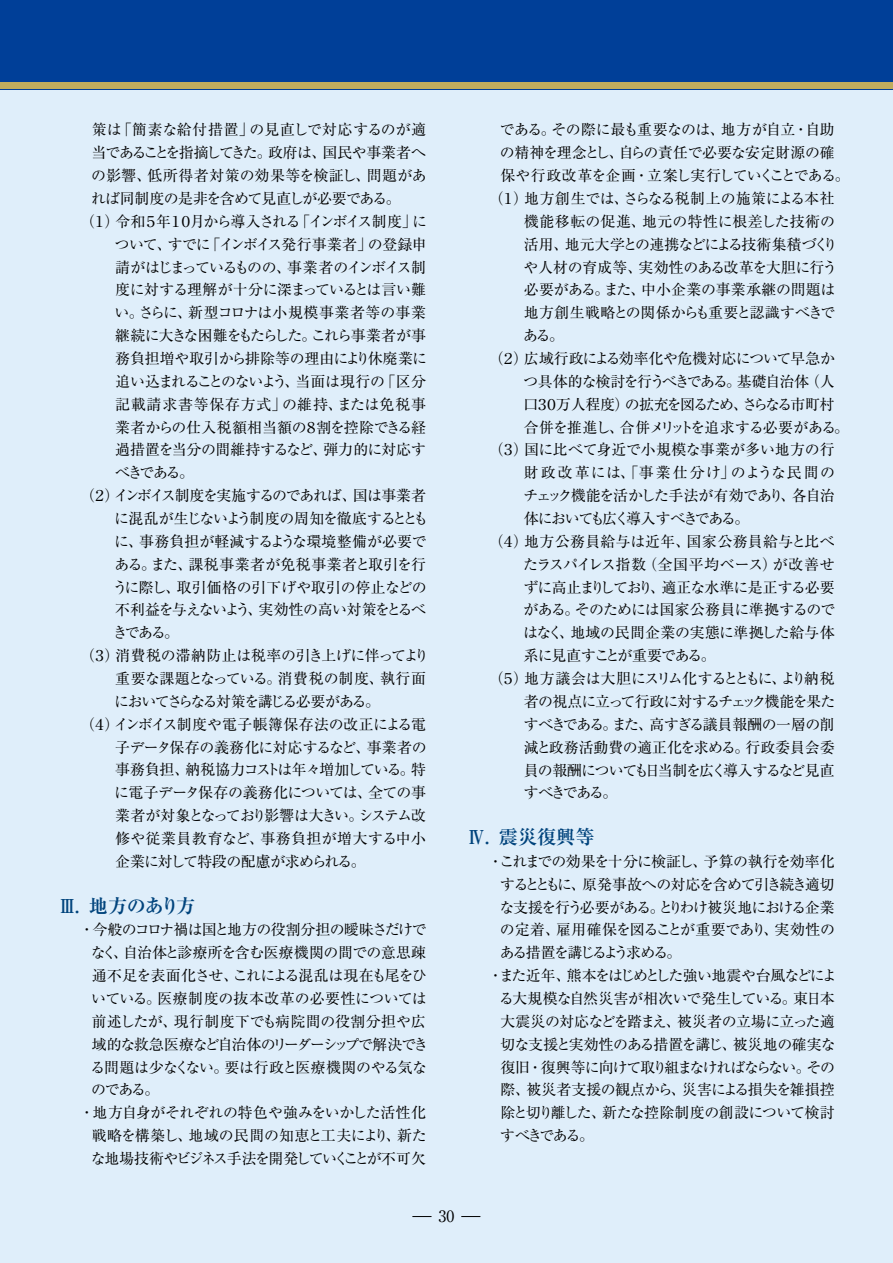
<style>
.page{position:relative;width:893px;height:1263px;background:#fff}
.page>*{position:absolute;margin:0;border:0;box-sizing:border-box;transform-origin:0 0}
.t1{font:700 19.2px "Ryumin Pro";color:#00437c}
.t2{font:15.75px "Ryumin Pro";color:#000}
.t3{font:14.85px "Ryumin Pro";letter-spacing:-.035em;color:#000}
.t4{font:14.85px "Ryumin Pro";letter-spacing:-.08em;color:#000}
.t5{font:14.85px "Ryumin Pro";letter-spacing:-.065em;color:#000}
.t6{font:14.85px "Ryumin Pro";letter-spacing:-.075em;color:#000}
.t7{font:14.85px "Ryumin Pro";letter-spacing:-.005em;color:#000}
.t8{font:14.85px "Ryumin Pro";color:#000}
.t9{font:14.85px "Ryumin Pro";letter-spacing:-.01em;color:#000}
.t10{font:14.85px "Ryumin Pro";letter-spacing:-.055em;color:#000}
.t11{font:14.85px "Ryumin Pro";letter-spacing:-.015em;color:#000}
.t12{font:14.85px "Ryumin Pro";letter-spacing:.01em;color:#000}
.t13{font:14.85px "Ryumin Pro";letter-spacing:.005em;color:#000}
.t14{font:14.85px "Ryumin Pro";letter-spacing:-.115em;color:#000}
.t15{font:14.85px "Ryumin Pro";letter-spacing:-.06em;color:#000}
.t16{font:14.85px "Ryumin Pro";letter-spacing:.03em;color:#000}
.t17{font:14.85px "Ryumin Pro";letter-spacing:-.095em;color:#000}
.t18{font:14.85px "Ryumin Pro";letter-spacing:-.125em;color:#000}
.t19{font:14.85px "Ryumin Pro";letter-spacing:-.09em;color:#000}
.t20{font:14.85px "Ryumin Pro";letter-spacing:.04em;color:#000}
.t21{font:14.85px "Ryumin Pro";letter-spacing:-.11em;color:#000}
.t22{font:14.85px "Ryumin Pro";letter-spacing:-.07em;color:#000}
.t23{font:14.85px "Ryumin Pro";letter-spacing:.015em;color:#000}
.t24{font:14.85px "Ryumin Pro";letter-spacing:-.085em;color:#000}
.t25{font:14.85px "Ryumin Pro";letter-spacing:.02em;color:#000}
.t26{font:14.85px "Ryumin Pro";letter-spacing:.055em;color:#000}
.t27{font:14.85px "Ryumin Pro";letter-spacing:.105em;color:#000}
.t28{font:14.85px "Ryumin Pro";letter-spacing:-.105em;color:#000}
.t29{font:14.85px "Ryumin Pro";letter-spacing:-.135em;color:#000}
</style>
<div class="page">
<div style="left:0;top:86px;width:893px;height:1177px;background:#dfeefa"></div>
<div style="left:0;top:0;width:893px;height:89px;background:#003f98"></div>
<svg style="left:461px;top:1216px;width:19px;height:1px"></svg>
<svg style="left:412px;top:1216px;width:19px;height:1px"></svg>
<div style="left:0;top:83px;width:893px;height:6px;background:#c0ad5e"></div>
<p class="t12" style="left:92px;top:118px;width:336px">策は「簡素な給付措置」の見直しで対応するのが適</p>
<p class="t6" style="left:92px;top:141px;width:336px">当であることを指摘してきた。政府は、国民や事業者へ</p>
<p class="t20" style="left:91px;top:164px;width:337px">の影響、低所得者対策の効果等を検証し、問題があ</p>
<p class="t3" style="left:91px;top:187px;width:311px">れば同制度の是非を含めて見直しが必要である。</p>
<p class="t18" style="left:80px;top:210px;width:348px">（１）令和５年１０月から導入される「インボイス制度」に</p>
<p class="t3" style="left:115px;top:232px;width:313px">ついて、すでに「インボイス発行事業者」の登録申</p>
<p class="t21" style="left:115px;top:255px;width:312px">請がはじまっているものの、事業者のインボイス制</p>
<p class="t3" style="left:115px;top:278px;width:312px">度に対する理解が十分に深まっているとは言い難</p>
<p class="t13" style="left:115px;top:301px;width:313px">い。さらに、新型コロナは小規模事業者等の事業</p>
<p class="t4" style="left:115px;top:324px;width:312px">継続に大きな困難をもたらした。これら事業者が事</p>
<p class="t3" style="left:115px;top:347px;width:313px">務負担増や取引から排除等の理由により休廃業に</p>
<p class="t6" style="left:115px;top:370px;width:312px">追い込まれることのないよう、当面は現行の「区分</p>
<p class="t26" style="left:115px;top:392px;width:312px">記載請求書等保存方式」の維持、または免税事</p>
<p class="t9" style="left:115px;top:415px;width:312px">業者からの仕入税額相当額の８割を控除できる経</p>
<p class="t9" style="left:115px;top:438px;width:312px">過措置を当分の間維持するなど、弾力的に対応す</p>
<p class="t3" style="left:115px;top:461px;width:80px">べきである。</p>
<p class="t4" style="left:80px;top:484px;width:347px">（２）インボイス制度を実施するのであれば、国は事業者</p>
<p class="t6" style="left:114px;top:507px;width:316px">に混乱が生じないよう制度の周知を徹底するととも</p>
<p class="t13" style="left:114px;top:530px;width:314px">に、事務負担が軽減するような環境整備が必要で</p>
<p class="t25" style="left:115px;top:552px;width:313px">ある。また、課税事業者が免税事業者と取引を行</p>
<p class="t7" style="left:113px;top:575px;width:315px">うに際し、取引価格の引下げや取引の停止などの</p>
<p class="t4" style="left:115px;top:598px;width:312px">不利益を与えないよう、実効性の高い対策をとるべ</p>
<p class="t3" style="left:113px;top:621px;width:68px">きである。</p>
<p class="t11" style="left:80px;top:644px;width:350px">（３）消費税の滞納防止は税率の引き上げに伴ってより</p>
<p class="t13" style="left:115px;top:667px;width:312px">重要な課題となっている。消費税の制度、執行面</p>
<p class="t28" style="left:114px;top:690px;width:267px">においてさらなる対策を講じる必要がある。</p>
<p class="t7" style="left:80px;top:712px;width:347px">（４）インボイス制度や電子帳簿保存法の改正による電</p>
<p class="t3" style="left:115px;top:735px;width:313px">子データ保存の義務化に対応するなど、事業者の</p>
<p class="t22" style="left:115px;top:758px;width:312px">事務負担、納税協力コストは年々増加している。特</p>
<p class="t3" style="left:114px;top:781px;width:313px">に電子データ保存の義務化については、全ての事</p>
<p class="t14" style="left:115px;top:804px;width:312px">業者が対象となっており影響は大きい。システム改</p>
<p class="t16" style="left:115px;top:827px;width:312px">修や従業員教育など、事務負担が増大する中小</p>
<p class="t3" style="left:115px;top:850px;width:252px">企業に対して特段の配慮が求められる。</p>
<p class="t1" style="left:58px;top:890px;width:139px">Ⅲ．地方のあり方</p>
<p class="t3" style="left:80px;top:918px;width:349px">・今般のコロナ禍は国と地方の役割分担の曖昧さだけで</p>
<p class="t3" style="left:91px;top:941px;width:337px">なく、自治体と診療所を含む医療機関の間での意思疎</p>
<p class="t5" style="left:92px;top:964px;width:336px">通不足を表面化させ、これによる混乱は現在も尾をひ</p>
<p class="t8" style="left:91px;top:987px;width:337px">いている。医療制度の抜本改革の必要性については</p>
<p class="t23" style="left:92px;top:1009px;width:336px">前述したが、現行制度下でも病院間の役割分担や広</p>
<p class="t6" style="left:92px;top:1032px;width:338px">域的な救急医療など自治体のリーダーシップで解決でき</p>
<p class="t3" style="left:90px;top:1055px;width:338px">る問題は少なくない。要は行政と医療機関のやる気な</p>
<p class="t3" style="left:91px;top:1078px;width:70px">のである。</p>
<p class="t3" style="left:80px;top:1101px;width:348px">・地方自身がそれぞれの特色や強みをいかした活性化</p>
<p class="t8" style="left:92px;top:1124px;width:336px">戦略を構築し、地域の民間の知恵と工夫により、新た</p>
<p class="t17" style="left:91px;top:1147px;width:337px">な地場技術やビジネス手法を開発していくことが不可欠</p>
<p class="t3" style="left:500px;top:118px;width:336px">である。その際に最も重要なのは、地方が自立・自助</p>
<p class="t3" style="left:500px;top:141px;width:336px">の精神を理念とし、自らの責任で必要な安定財源の確</p>
<p class="t3" style="left:500px;top:164px;width:351px">保や行政改革を企画・立案し実行していくことである。</p>
<p class="t7" style="left:489px;top:187px;width:347px">（１）地方創生では、さらなる税制上の施策による本社</p>
<p class="t12" style="left:524px;top:210px;width:313px">機能移転の促進、地元の特性に根差した技術の</p>
<p class="t3" style="left:524px;top:232px;width:315px">活用、地元大学との連携などによる技術集積づくり</p>
<p class="t3" style="left:523px;top:255px;width:315px">や人材の育成等、実効性のある改革を大胆に行う</p>
<p class="t7" style="left:524px;top:278px;width:313px">必要がある。また、中小企業の事業承継の問題は</p>
<p class="t12" style="left:524px;top:301px;width:313px">地方創生戦略との関係からも重要と認識すべきで</p>
<p class="t3" style="left:523px;top:324px;width:42px">ある。</p>
<p class="t3" style="left:489px;top:347px;width:348px">（２）広域行政による効率化や危機対応について早急か</p>
<p class="t4" style="left:523px;top:370px;width:313px">つ具体的な検討を行うべきである。基礎自治体（人</p>
<p class="t14" style="left:523px;top:392px;width:313px">口３０万人程度）の拡充を図るため、さらなる市町村</p>
<p class="t5" style="left:524px;top:415px;width:327px">合併を推進し、合併メリットを追求する必要がある。</p>
<p class="t9" style="left:489px;top:438px;width:347px">（３）国に比べて身近で小規模な事業が多い地方の行</p>
<p class="t27" style="left:524px;top:461px;width:313px">財政改革には、「事業仕分け」のような民間の</p>
<p class="t5" style="left:523px;top:484px;width:313px">チェック機能を活かした手法が有効であり、各自治</p>
<p class="t17" style="left:524px;top:507px;width:227px">体においても広く導入すべきである。</p>
<p class="t16" style="left:489px;top:530px;width:347px">（４）地方公務員給与は近年、国家公務員給与と比べ</p>
<p class="t8" style="left:523px;top:552px;width:313px">たラスパイレス指数（全国平均ベース）が改善せ</p>
<p class="t15" style="left:524px;top:575px;width:312px">ずに高止まりしており、適正な水準に是正する必要</p>
<p class="t3" style="left:524px;top:598px;width:313px">がある。そのためには国家公務員に準拠するので</p>
<p class="t11" style="left:523px;top:621px;width:313px">はなく、地域の民間企業の実態に準拠した給与体</p>
<p class="t5" style="left:524px;top:644px;width:193px">系に見直すことが重要である。</p>
<p class="t10" style="left:489px;top:667px;width:347px">（５）地方議会は大胆にスリム化するとともに、より納税</p>
<p class="t5" style="left:524px;top:690px;width:313px">者の視点に立って行政に対するチェック機能を果た</p>
<p class="t3" style="left:524px;top:712px;width:312px">すべきである。また、高すぎる議員報酬の一層の削</p>
<p class="t9" style="left:524px;top:735px;width:312px">減と政務活動費の適正化を求める。行政委員会委</p>
<p class="t24" style="left:524px;top:758px;width:312px">員の報酬についても日当制を広く導入するなど見直</p>
<p class="t3" style="left:524px;top:781px;width:95px">すべきである。</p>
<p class="t1" style="left:467px;top:821px;width:129px">Ⅳ．震災復興等</p>
<p class="t10" style="left:488px;top:849px;width:348px">・これまでの効果を十分に検証し、予算の執行を効率化</p>
<p class="t19" style="left:500px;top:872px;width:336px">するとともに、原発事故への対応を含めて引き続き適切</p>
<p class="t4" style="left:499px;top:895px;width:337px">な支援を行う必要がある。とりわけ被災地における企業</p>
<p class="t8" style="left:500px;top:918px;width:337px">の定着、雇用確保を図ることが重要であり、実効性の</p>
<p class="t29" style="left:500px;top:941px;width:183px">ある措置を講じるよう求める。</p>
<p class="t4" style="left:488px;top:964px;width:350px">・また近年、熊本をはじめとした強い地震や台風などによ</p>
<p class="t15" style="left:499px;top:987px;width:337px">る大規模な自然災害が相次いで発生している。東日本</p>
<p class="t3" style="left:500px;top:1009px;width:336px">大震災の対応などを踏まえ、被災者の立場に立った適</p>
<p class="t5" style="left:500px;top:1032px;width:337px">切な支援と実効性のある措置を講じ、被災地の確実な</p>
<p class="t4" style="left:500px;top:1055px;width:336px">復旧・復興等に向けて取り組まなければならない。その</p>
<p class="t11" style="left:500px;top:1078px;width:336px">際、被災者支援の観点から、災害による損失を雑損控</p>
<p class="t10" style="left:500px;top:1101px;width:336px">除と切り離した、新たな控除制度の創設について検討</p>
<p class="t3" style="left:500px;top:1124px;width:95px">すべきである。</p>
<p class="t2" style="left:438px;top:1204px;width:17px">30</p>
</div>
